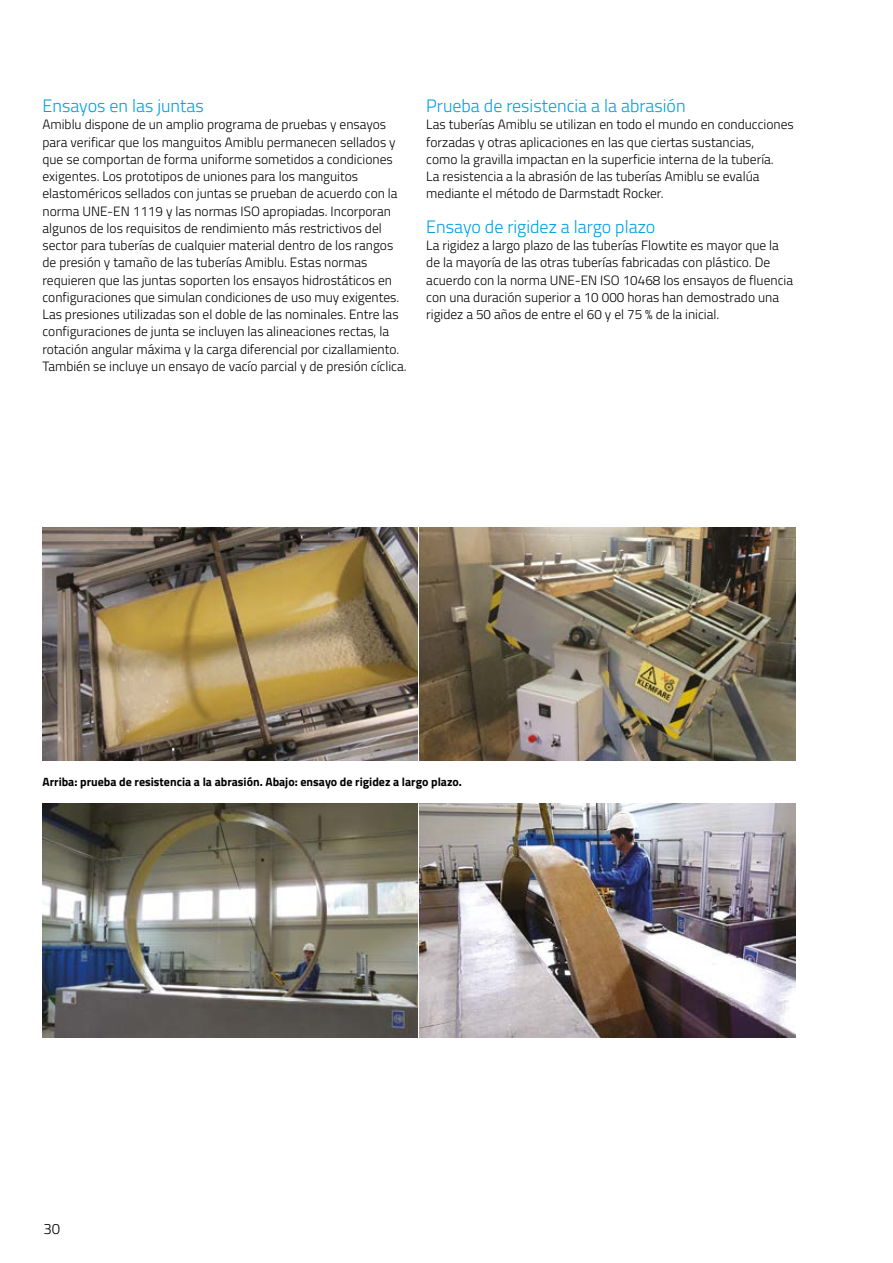
<style>
.page{position:relative;width:893px;height:1263px;background:#fff}
.page>*{position:absolute;margin:0;border:0;box-sizing:border-box;transform-origin:0 0}
.fließtext{font:300 18px "Titillium Web";color:#009fe3}
.t1{font:300 15px "Titillium Web";color:#000}
.fließtext-2{font:300 13.5px/17.2px "Titillium Web";color:#000}
.fließtext-3{font:700 12px "Titillium Web";color:#000}
</style>
<div class="page">
<img style="left:43px;top:527px;width:375px;height:234px">
<img style="left:43px;top:803px;width:375px;height:234px">
<img style="left:420px;top:527px;width:375px;height:234px">
<img style="left:420px;top:803px;width:375px;height:234px">
<p class="fließtext" style="left:43px;top:93px;width:163px">Ensayos en las juntas</p>
<p class="fließtext-2" style="left:43px;top:115px;width:366px">Amiblu dispone de un amplio programa de pruebas y ensayos para verificar que los manguitos Amiblu permanecen sellados y que se comportan de forma uniforme sometidos a condiciones exigentes. Los prototipos de uniones para los manguitos elastoméricos sellados con juntas se prueban de acuerdo con la norma UNE-EN 1119 y las normas ISO apropiadas. Incorporan algunos de los requisitos de rendimiento más restrictivos del sector para tuberías de cualquier material dentro de los rangos de presión y tamaño de las tuberías Amiblu. Estas normas requieren que las juntas soporten los ensayos hidrostáticos en configuraciones que simulan condiciones de uso muy exigentes.<br>Las presiones utilizadas son el doble de las nominales. Entre las configuraciones de junta se incluyen las alineaciones rectas, la rotación angular máxima y la carga diferencial por cizallamiento.<br>También se incluye un ensayo de vacío parcial y de presión cíclica.</p>
<p class="fließtext" style="left:426px;top:93px;width:261px">Prueba de resistencia a la abrasión</p>
<p class="fließtext-2" style="left:426px;top:115px;width:369px">Las tuberías Amiblu se utilizan en todo el mundo en conducciones forzadas y otras aplicaciones en las que ciertas sustancias,<br>como la gravilla impactan en la superficie interna de la tubería.<br>La resistencia a la abrasión de las tuberías Amiblu se evalúa mediante el método de Darmstadt Rocker.</p>
<p class="fließtext" style="left:426px;top:214px;width:230px">Ensayo de rigidez a largo plazo</p>
<p class="fließtext-2" style="left:426px;top:236px;width:354px">La rigidez a largo plazo de las tuberías Flowtite es mayor que la</p>
<p class="fließtext-2" style="left:426px;top:253px;width:345px">de la mayoría de las otras tuberías fabricadas con plástico. De</p>
<p class="fließtext-2" style="left:426px;top:271px;width:368px">acuerdo con la norma UNE-EN ISO 10468 los ensayos de fluencia con una duración superior a 10 000 horas han demostrado una rigidez a 50 años de entre el 60 y el 75 % de la inicial.</p>
<p class="fließtext-3" style="left:43px;top:772px;width:421px">Arriba: prueba de resistencia a la abrasión. Abajo: ensayo de rigidez a largo plazo.</p>
<p class="t1" style="left:44px;top:1217px;width:18px">30</p>
</div>
